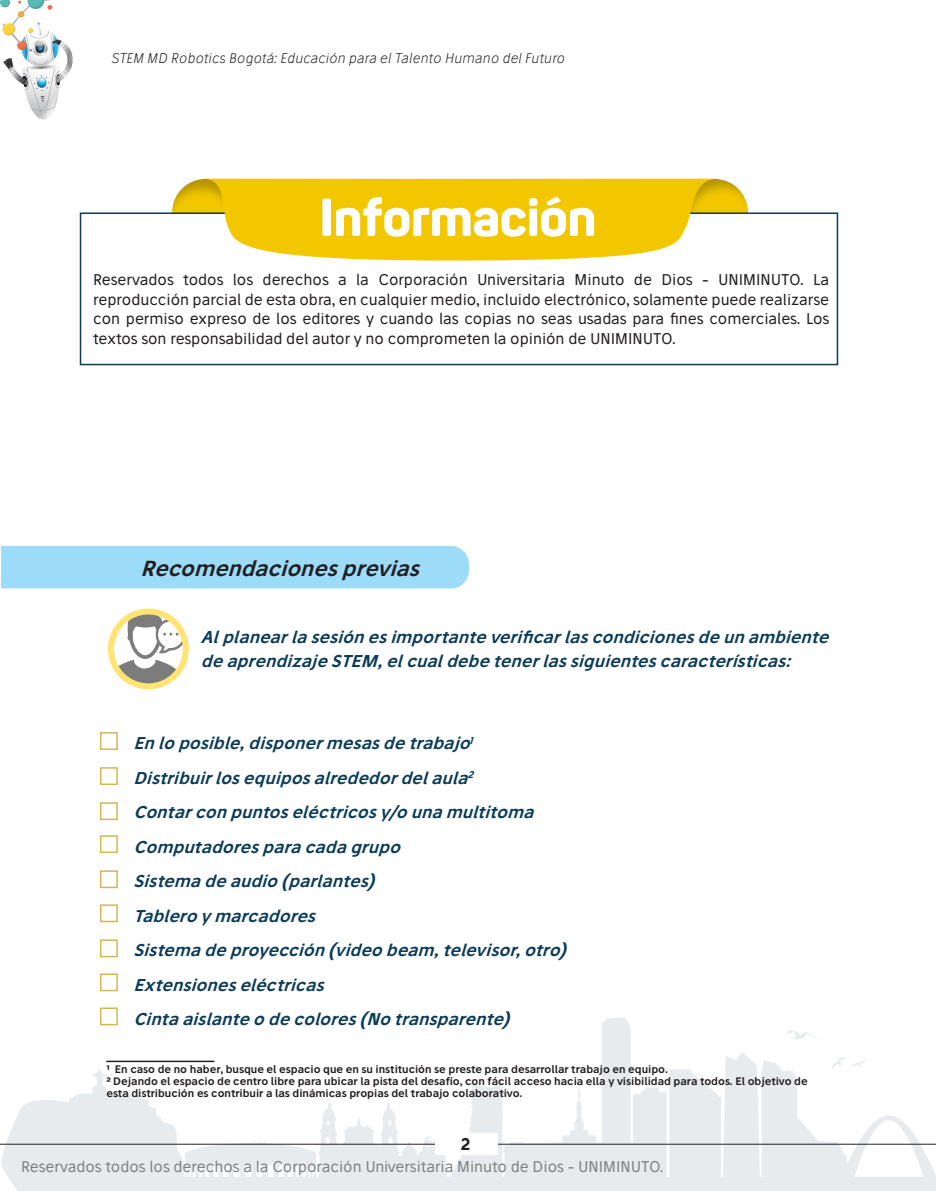
<style>
.page{position:relative;width:936px;height:1191px;background:#fff}
.page>*{position:absolute;margin:0;border:0;box-sizing:border-box;transform-origin:0 0}
.t1{font:800 52.5px "Panton";letter-spacing:-.005em;color:#fff}
.t2{font:italic 600 21px "Stilu";color:#231f20}
.texto_profesor{font:italic 600 16.5px/24px "Stilu";color:#0a3b59}
.t3{font:600 16.5px "Stilu";color:#231f20}
.t4{font:15px/19.5px "Stilu";color:#231f20;text-align:justify}
.t5{font:15px "Stilu";color:#808285}
.t6{font:italic 300 13.5px "Stilu";letter-spacing:.01em;color:#231f20}
.t7{font:600 10.5px/12px "Stilu";color:#231f20}
.s1{font-style:normal}
</style>
<div class="page">
<svg style="left:88px;top:1017px;width:847px;height:174px"></svg>
<svg style="left:1px;top:1093px;width:87px;height:98px"></svg>
<hr style="left:0;top:1144px;width:935px;height:1px;background:#231f20">
<div style="left:435px;top:1133px;width:62px;height:22px;background:#fff"></div>
<svg style="left:0;top:0;width:73px;height:119px"></svg>
<div style="left:1px;top:546px;width:468px;height:42px;background:#9cdcf8"></div>
<svg style="left:111px;top:615px;width:75px;height:71px"></svg>
<div style="left:108px;top:608px;width:81px;height:81px;border:6px solid #fc0;border-radius:50%"></div>
<hr style="left:106px;top:1060px;width:108px;height:2px;background:#231f20">
<div style="left:100px;top:732px;width:18px;height:18px;background:#fff;border:2px solid #d7b553"></div>
<div style="left:100px;top:767px;width:18px;height:18px;background:#fff;border:2px solid #d7b553"></div>
<div style="left:100px;top:802px;width:18px;height:18px;background:#fff;border:2px solid #d7b553"></div>
<div style="left:100px;top:835px;width:18px;height:18px;background:#fff;border:2px solid #d7b553"></div>
<div style="left:100px;top:870px;width:18px;height:18px;background:#fff;border:2px solid #d7b553"></div>
<div style="left:100px;top:904px;width:18px;height:18px;background:#fff;border:2px solid #d7b553"></div>
<div style="left:100px;top:939px;width:18px;height:18px;background:#fff;border:2px solid #d7b553"></div>
<div style="left:100px;top:973px;width:18px;height:18px;background:#fff;border:2px solid #d7b553"></div>
<div style="left:100px;top:1007px;width:18px;height:18px;background:#fff;border:2px solid #d7b553"></div>
<div style="left:172px;top:177px;width:69px;height:69px;background:#231f20;opacity:.3"></div>
<div style="left:681px;top:177px;width:69px;height:69px;background:#231f20;opacity:.3"></div>
<div style="left:80px;top:212px;width:758px;height:153px;background:#fff;border:2px solid #0a3b59"></div>
<svg style="left:175px;top:178px;width:542px;height:83px;background:#f2ce26"></svg>
<p class="t6" style="left:112px;top:50px;width:455px">STEM MD Robotics Bogotá: Educación para el Talento Humano del Futuro</p>
<p class="t1" style="left:319px;top:184px;width:279px">Información</p>
<p class="t4" style="left:93px;top:270px;width:737px">Reservados todos los derechos a la Corporación Universitaria Minuto de Dios - UNIMINUTO. La reproducción parcial de esta obra, en cualquier medio, incluido electrónico, solamente puede realizarse con permiso expreso de los editores y cuando las copias no seas usadas para fines comerciales. Los textos son responsabilidad del autor y no comprometen la opinión de UNIMINUTO.</p>
<p class="t2" style="left:140px;top:554px;width:287px">Recomendacionesprevias</p>
<p class="texto_profesor" style="left:201px;top:624px;width:634px">Alplanearlasesiónesimportanteverificarlascondicionesdeunambiente deaprendizajeSTEM,elcualdebetenerlassiguientescaracterísticas:</p>
<p class="texto_profesor" style="left:106px;top:731px;width:371px"><span class="s1">•</span> Enloposible,disponermesasdetrabajo<sup>1</sup></p>
<p class="texto_profesor" style="left:106px;top:765px;width:372px"><span class="s1">•</span> Distribuirlosequiposalrededordelaula<sup>2</sup></p>
<p class="texto_profesor" style="left:106px;top:800px;width:434px"><span class="s1">•</span> Contarconpuntoseléctricosy/ounamultitoma</p>
<p class="texto_profesor" style="left:106px;top:834px;width:301px"><span class="s1">•</span> Computadoresparacadagrupo</p>
<p class="texto_profesor" style="left:106px;top:869px;width:275px"><span class="s1">•</span> Sistemadeaudio(parlantes)</p>
<p class="texto_profesor" style="left:106px;top:903px;width:216px"><span class="s1">•</span> Tableroymarcadores</p>
<p class="texto_profesor" style="left:106px;top:938px;width:467px"><span class="s1">•</span> Sistemadeproyección(videobeam,televisor,otro)</p>
<p class="texto_profesor" style="left:106px;top:972px;width:224px"><span class="s1">•</span> Extensioneseléctricas</p>
<p class="texto_profesor" style="left:106px;top:1007px;width:410px"><span class="s1">•</span> Cintaaislanteodecolores(Notransparente)</p>
<p class="t7" style="left:106px;top:1063px;width:563px">¹ En caso de no haber, busque el espacio que en su institución se preste para desarrollar trabajo en equipo.</p>
<p class="t7" style="left:106px;top:1075px;width:702px">² Dejando el espacio de centro libre para ubicar la pista del desafío, con fácil acceso hacia ella y visibilidad para todos. El objetivo de esta distribución es contribuir a las dinámicas propias del trabajo colaborativo.</p>
<p class="t3" style="left:460px;top:1133px;width:11px">2</p>
<p class="t5" style="left:21px;top:1157px;width:644px">Reservados todos los derechos a la Corporación Universitaria Minuto de Dios - UNIMINUTO.</p>
</div>
